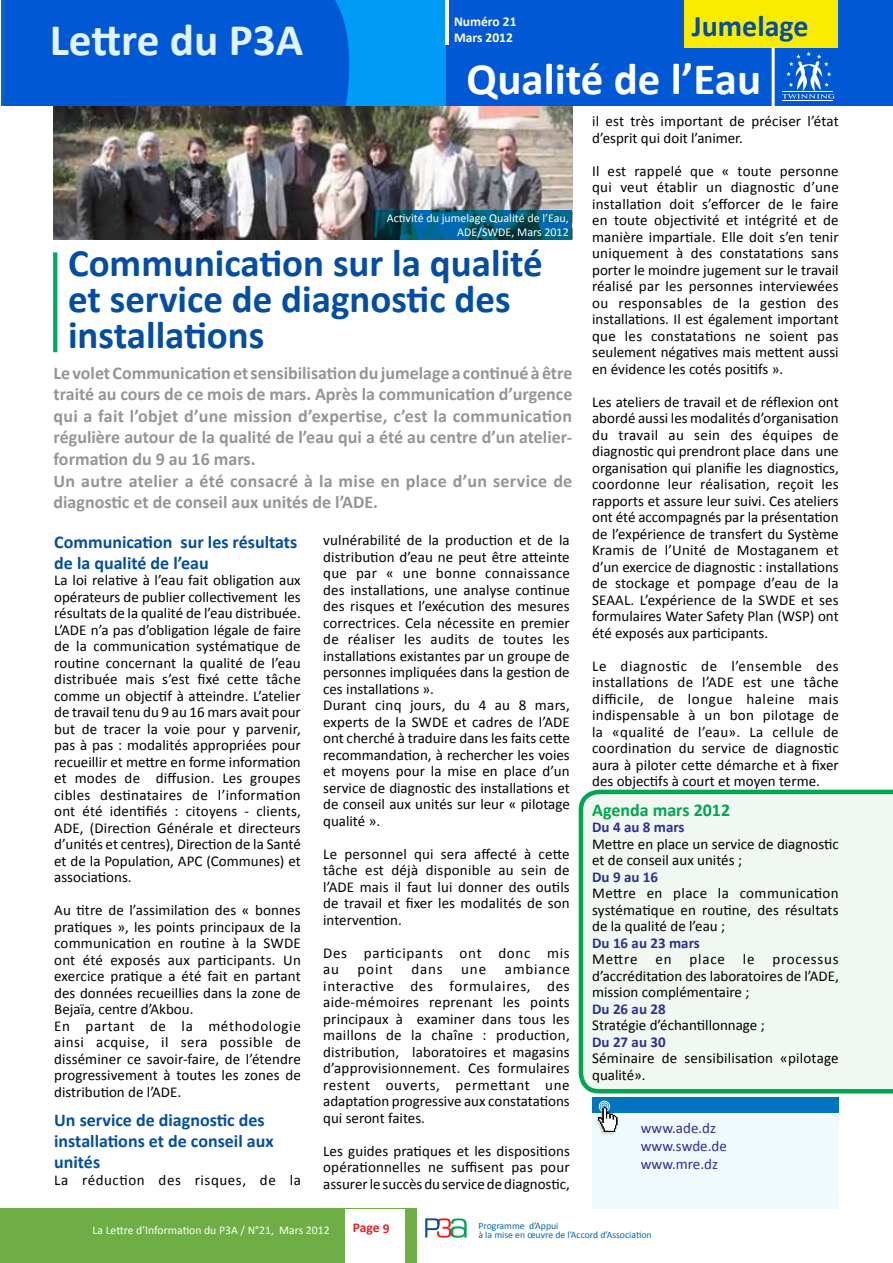
<style>
.page{position:relative;width:893px;height:1263px;background:#fff}
.page>*{position:absolute;margin:0;border:0;box-sizing:border-box;transform-origin:0 0}
.t1{font:700 45.3px "Calibri";color:#e1f4fd}
.t2{font:700 45px "Calibri";color:#fff}
.t3{font:700 39px/36px "Calibri";color:#034ea2}
.t4{font:700 30px "Calibri";color:#034ea2}
.t5{font:700 18px/21.6px "Calibri";color:#939598}
.t6{font:700 18px/21px "Calibri";color:#034ea2}
.t7{font:700 18px "Calibri";color:#00a651}
.t8{font:15px/16.5px "Calibri";color:#000;text-align:justify}
.t9{font:700 15px "Calibri";color:#2e3092}
.t10{font:15px/17.5px "Calibri";color:#2e3092}
.t11{font:15px "Calibri";letter-spacing:.04em;color:#000}
.t12{font:700 13.5px/16.2px "Calibri";color:#fff}
.t13{font:700 13.5px "Calibri";color:#ed1d24}
.t14{font:12px/13.5px "Calibri";color:#fff;text-align:right}
.t15{font:11.7px "Calibri";color:#fff}
.t16{font:9.75px/8.7px "Calibri";color:#0066b3}
</style>
<div class="page">
<div style="left:592px;top:1108px;width:247px;height:101px;background:#eff9fe"></div>
<div style="left:592px;top:1097px;width:247px;height:15px;background:#0074be"></div>
<img style="left:592px;top:1112px;width:26px;height:23px">
<div style="left:599px;top:1101px;width:11px;height:11px;border:1px solid #fff;border-radius:50%"></div>
<div style="left:600px;top:1102px;width:8px;height:8px;border:1px solid #fff;border-radius:50%"></div>
<svg style="left:598px;top:1104px;width:19px;height:28px"></svg>
<div style="left:578px;top:789px;width:315px;height:305px;background:#f0f8f1"></div>
<img style="left:54px;top:106px;width:518px;height:133px">
<svg style="left:53px;top:252px;width:4px;height:100px"></svg>
<svg style="left:374px;top:210px;width:198px;height:29px;background:#005879"></svg>
<div style="left:5px;top:0;width:888px;height:106px;background:#0058d5"></div>
<svg style="left:335px;top:0;width:111px;height:106px;background:#0093f3"></svg>
<div style="left:0;top:1209px;width:417px;height:54px;background:#6eae44"></div>
<div style="left:345px;top:1209px;width:59px;height:54px;background:#fff"></div>
<svg style="left:425px;top:1218px;width:42px;height:20px"></svg>
<hr style="left:445px;top:0;width:4px;height:45px;background:#fff">
<div style="left:685px;top:0;width:153px;height:48px;background:#f9ec00"></div>
<hr style="left:782px;top:100px;width:51px;height:1px;background:#fff">
<svg style="left:782px;top:52px;width:53px;height:47px"></svg>
<hr style="left:772px;top:48px;width:3px;height:58px;background:#fff">
<h1 class="t1" style="left:50px;top:11px;width:255px">Lettre du P3A</h1>
<p class="t12" style="left:454px;top:14px;width:64px">Numéro 21<br>Mars 2012</p>
<h3 class="t4" style="left:692px;top:7px;width:118px">Jumelage</h3>
<h2 class="t2" style="left:467px;top:50px;width:296px">Qualité de l’Eau</h2>
<p class="t14" style="left:387px;top:212px;width:183px">Activité du jumelage Qualité de l’Eau,<br>ADE/SWDE, Mars 2012</p>
<h3 class="t3" style="left:68px;top:245px;width:476px">Communication sur la qualité et service de diagnostic des installations</h3>
<p class="t5" style="left:54px;top:362px;width:520px">Le volet Communication et sensibilisation du jumelage a continué à être traité au cours de ce mois de mars. Après la communication d’urgence qui a fait l’objet d’une mission d’expertise, c’est la communication régulière autour de la qualité de l’eau qui a été au centre d’un atelier&shy;formation du 9 au 16 mars.<br>Un autre atelier a été consacré à la mise en place d’un service de diagnostic et de conseil aux unités de l’ADE.</p>
<p class="t6" style="left:54px;top:531px;width:245px">Communication sur les résultats de la qualité de l’eau</p>
<p class="t8" style="left:54px;top:572px;width:248px">La loi relative à l’eau fait obligation aux opérateurs de publier collectivement les résultats de la qualité de l’eau distribuée.<br>L’ADE n’a pas d’obligation légale de faire de la communication systématique de routine concernant la qualité de l’eau distribuée mais s’est fixé cette tâche comme un objectif à atteindre. L’atelier de travail tenu du 9 au 16 mars avait pour but de tracer la voie pour y parvenir, pas à pas : modalités appropriées pour recueillir et mettre en forme information et modes de diffusion. Les groupes cibles destinataires de l’information ont été identifiés : citoyens - clients, ADE, (Direction Générale et directeurs d’unités et centres), Direction de la Santé et de la Population, APC (Communes) et associations.</p>
<p class="t8" style="left:54px;top:902px;width:248px;text-align:left">Au titre de l’assimilation des « bonnes pratiques », les points principaux de la communication en routine à la SWDE ont été exposés aux participants. Un exercice pratique a été fait en partant des données recueillies dans la zone de Bejaïa, centre d’Akbou.<br>En partant de la méthodologie ainsi acquise, il sera possible de disséminer ce savoir-faire, de l’étendre progressivement à toutes les zones de distribution de l’ADE.</p>
<p class="t6" style="left:54px;top:1109px;width:221px">Un service de diagnostic des installations et de conseil aux unités</p>
<p class="t11" style="left:54px;top:1170px;width:248px">La réduction des risques, de la</p>
<p class="t8" style="left:323px;top:532px;width:248px;text-align:left">vulnérabilité de la production et de la distribution d’eau ne peut être atteinte que par « une bonne connaissance des installations, une analyse continue des risques et l’exécution des mesures correctrices. Cela nécessite en premier de réaliser les audits de toutes les installations existantes par un groupe de personnes impliquées dans la gestion de ces installations ».<br>Durant cinq jours, du 4 au 8 mars, experts de la SWDE et cadres de l’ADE ont cherché à traduire dans les faits cette recommandation, à rechercher les voies et moyens pour la mise en place d’un service de diagnostic des installations et de conseil aux unités sur leur « pilotage qualité ».</p>
<p class="t8" style="left:323px;top:846px;width:248px">Le personnel qui sera affecté à cette tâche est déjà disponible au sein de l’ADE mais il faut lui donner des outils de travail et fixer les modalités de son intervention.</p>
<p class="t8" style="left:323px;top:945px;width:248px">Des participants ont donc mis au point dans une ambiance interactive des formulaires, des aide-mémoires reprenant les points principaux à examiner dans tous les maillons de la chaîne : production, distribution, laboratoires et magasins d’approvisionnement. Ces formulaires restent ouverts, permettant une adaptation progressive aux constatations qui seront faites.</p>
<p class="t8" style="left:323px;top:1143px;width:248px">Les guides pratiques et les dispositions opérationnelles ne suffisent pas pour assurer le succès du service de diagnostic,</p>
<p class="t8" style="left:592px;top:113px;width:248px">il est très important de préciser l’état d’esprit qui doit l’animer.</p>
<p class="t8" style="left:592px;top:162px;width:248px">Il est rappelé que « toute personne qui veut établir un diagnostic d’une installation doit s’efforcer de le faire en toute objectivité et intégrité et de manière impartiale. Elle doit s’en tenir uniquement à des constatations sans porter le moindre jugement sur le travail réalisé par les personnes interviewées ou responsables de la gestion des installations. Il est également important que les constatations ne soient pas seulement négatives mais mettent aussi en évidence les cotés positifs ».</p>
<p class="t8" style="left:592px;top:393px;width:248px">Les ateliers de travail et de réflexion ont abordé aussi les modalités d’organisation du travail au sein des équipes de diagnostic qui prendront place dans une organisation qui planifie les diagnostics, coordonne leur réalisation, reçoit les rapports et assure leur suivi. Ces ateliers ont été accompagnés par la présentation de l’expérience de transfert du Système Kramis de l’Unité de Mostaganem et d’un exercice de diagnostic : installations de stockage et pompage d’eau de la SEAAL. L’expérience de la SWDE et ses formulaires Water Safety Plan (WSP) ont été exposés aux participants.</p>
<p class="t8" style="left:592px;top:657px;width:248px">Le diagnostic de l’ensemble des installations de l’ADE est une tâche difficile, de longue haleine mais indispensable à un bon pilotage de la «qualité de l’eau». La cellule de coordination du service de diagnostic aura à piloter cette démarche et à fixer des objectifs à court et moyen terme.</p>
<p class="t7" style="left:592px;top:798px;width:140px">Agenda mars 2012</p>
<p class="t9" style="left:592px;top:817px;width:94px">Du 4 au 8 mars</p>
<p class="t8" style="left:592px;top:835px;width:248px">Mettre en place un service de diagnostic et de conseil aux unités ;</p>
<p class="t9" style="left:592px;top:867px;width:67px">Du 9 au 16</p>
<p class="t8" style="left:592px;top:885px;width:248px">Mettre en place la communication systématique en routine, des résultats de la qualité de l’eau ;</p>
<p class="t9" style="left:592px;top:933px;width:109px">Du 16 au 23 mars</p>
<p class="t8" style="left:592px;top:951px;width:248px">Mettre en place le processus d’accréditation des laboratoires de l’ADE, mission complémentaire ;</p>
<p class="t9" style="left:592px;top:999px;width:75px">Du 26 au 28</p>
<p class="t8" style="left:592px;top:1017px;width:174px">Stratégie d’échantillonnage ;</p>
<p class="t9" style="left:592px;top:1032px;width:75px">Du 27 au 30</p>
<p class="t8" style="left:592px;top:1050px;width:248px">Séminaire de sensibilisation «pilotage qualité».</p>
<p class="t10" style="left:641px;top:1120px;width:87px">www.ade.dz www.swde.de www.mre.dz</p>
<p class="t15" style="left:93px;top:1222px;width:239px">La Lettre d’Information du P3A / N°21, Mars 2012</p>
<p class="t13" style="left:353px;top:1219px;width:38px">Page 9</p>
<p class="t16" style="left:478px;top:1221px;width:175px">Programme d’Appui<br>à la mise en œuvre de l’Accord d’Association</p>
</div>
